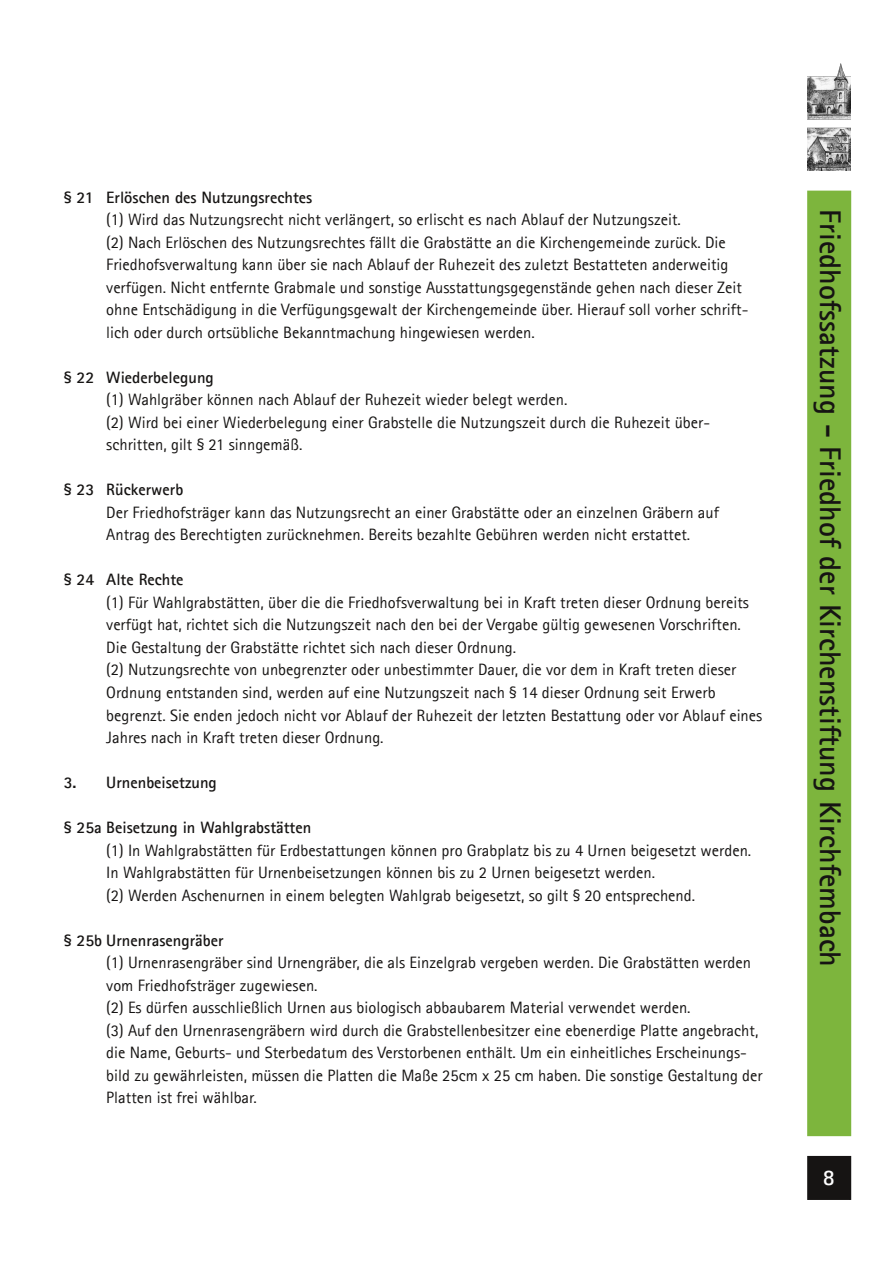
<style>
.page{position:relative;width:893px;height:1263px;background:#fff}
.page>*{position:absolute;margin:0;border:0;box-sizing:border-box;transform-origin:0 0}
.t1{font:700 30px "Agfa Rotis Sans Serif";color:#161413}
.t2{font:700 22.5px "Agfa Rotis Sans Serif";color:#fff}
.t3{font:16.5px/22.5px "Agfa Rotis Sans Serif";color:#161413}
.t4{font:700 16.5px "Agfa Rotis Sans Serif";color:#161413}
</style>
<div class="page">
<img style="left:808px;top:64px;width:42px;height:106px">
<div style="left:808px;top:1157px;width:42px;height:42px;background:#161413"></div>
<div style="left:807px;top:1156px;width:44px;height:44px;border:2px solid #161413"></div>
<div style="left:808px;top:191px;width:42px;height:944px;background:#7db53d"></div>
<div style="left:807px;top:191px;width:44px;height:945px;border:2px solid #7db53d"></div>
<p class="t4" style="left:64px;top:187px;width:250px">§ 21 Erlöschen des Nutzungsrechtes</p>
<p class="t3" style="left:106px;top:208px;width:644px">(1) Wird das Nutzungsrecht nicht verlängert, so erlischt es nach Ablauf der Nutzungszeit.<br>(2) Nach Erlöschen des Nutzungsrechtes fällt die Grabstätte an die Kirchengemeinde zurück. Die Friedhofsverwaltung kann über sie nach Ablauf der Ruhezeit des zuletzt Bestatteten anderweitig verfügen. Nicht entfernte Grabmale und sonstige Ausstattungsgegenstände gehen nach dieser Zeit ohne Entschädigung in die Verfügungsgewalt der Kirchengemeinde über. Hierauf soll vorher schrift&shy;lich oder durch ortsübliche Bekanntmachung hingewiesen werden.</p>
<p class="t4" style="left:64px;top:367px;width:152px">§ 22 Wiederbelegung</p>
<p class="t3" style="left:106px;top:388px;width:605px">(1) Wahlgräber können nach Ablauf der Ruhezeit wieder belegt werden.<br>(2) Wird bei einer Wiederbelegung einer Grabstelle die Nutzungszeit durch die Ruhezeit über&shy;schritten, gilt § 21 sinngemäß.</p>
<p class="t4" style="left:64px;top:479px;width:121px">§ 23 Rückerwerb</p>
<p class="t3" style="left:106px;top:501px;width:614px">Der Friedhofsträger kann das Nutzungsrecht an einer Grabstätte oder an einzelnen Gräbern auf<br>Antrag des Berechtigten zurücknehmen. Bereits bezahlte Gebühren werden nicht erstattet.</p>
<p class="t4" style="left:64px;top:569px;width:121px">§ 24 Alte Rechte</p>
<p class="t3" style="left:106px;top:591px;width:657px">(1) Für Wahlgrabstätten, über die die Friedhofsverwaltung bei in Kraft treten dieser Ordnung bereits verfügt hat, richtet sich die Nutzungszeit nach den bei der Vergabe gültig gewesenen Vorschriften.<br>Die Gestaltung der Grabstätte richtet sich nach dieser Ordnung.<br>(2) Nutzungsrechte von unbegrenzter oder unbestimmter Dauer, die vor dem in Kraft treten dieser Ordnung entstanden sind, werden auf eine Nutzungszeit nach § 14 dieser Ordnung seit Erwerb begrenzt. Sie enden jedoch nicht vor Ablauf der Ruhezeit der letzten Bestattung oder vor Ablauf eines Jahres nach in Kraft treten dieser Ordnung.</p>
<p class="t4" style="left:64px;top:772px;width:155px">3. Urnenbeisetzung</p>
<p class="t4" style="left:64px;top:817px;width:249px">§ 25a Beisetzung in Wahlgrabstätten</p>
<p class="t3" style="left:106px;top:838px;width:646px">(1) In Wahlgrabstätten für Erdbestattungen können pro Grabplatz bis zu 4 Urnen beigesetzt werden.<br>In Wahlgrabstätten für Urnenbeisetzungen können bis zu 2 Urnen beigesetzt werden.<br>(2) Werden Aschenurnen in einem belegten Wahlgrab beigesetzt, so gilt § 20 entsprechend.</p>
<p class="t4" style="left:64px;top:929px;width:161px">§ 25b Urnenrasengräber</p>
<p class="t3" style="left:106px;top:951px;width:658px">(1) Urnenrasengräber sind Urnengräber, die als Einzelgrab vergeben werden. Die Grabstätten werden vom Friedhofsträger zugewiesen.<br>(2) Es dürfen ausschließlich Urnen aus biologisch abbaubarem Material verwendet werden.<br>(3) Auf den Urnenrasengräbern wird durch die Grabstellenbesitzer eine ebenerdige Platte angebracht, die Name, Geburts- und Sterbedatum des Verstorbenen enthält. Um ein einheitliches Erscheinungs&shy;bild zu gewährleisten, müssen die Platten die Maße 25cm x 25 cm haben. Die sonstige Gestaltung der Platten ist frei wählbar.</p>
<h1 class="t1" style="left:849px;top:209px;width:759px;rotate:90deg">Friedhofssatzung - Friedhof der Kirchenstiftung Kirchfembach</h1>
<h2 class="t2" style="left:823px;top:1163px;width:14px">8</h2>
</div>
